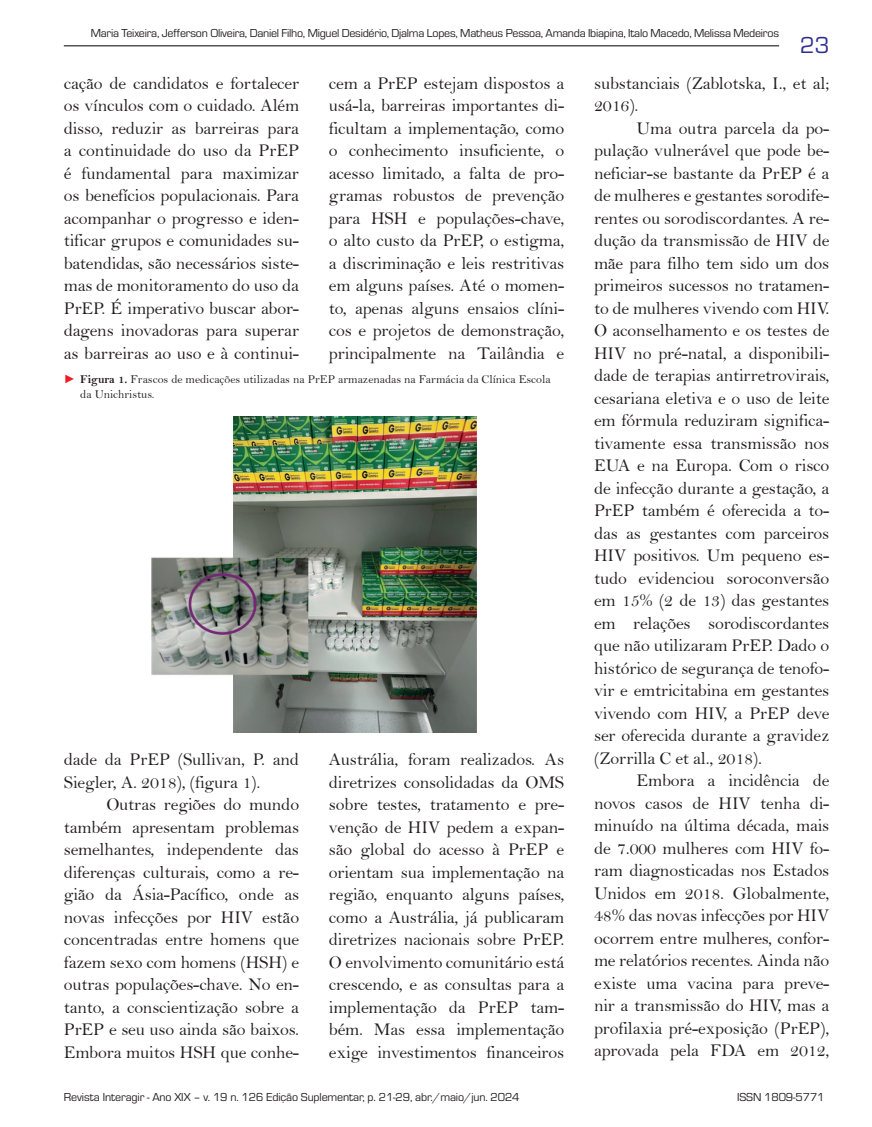
<style>
.page{position:relative;width:872px;height:1127px;background:#fff}
.page>*{position:absolute;margin:0;border:0;box-sizing:border-box;transform-origin:0 0}
.t1{font:24px "Eurostile";color:#2e3092}
.t2{font:18px/22.5px "Bell";letter-spacing:-.01em;color:#231f20;text-align:justify}
.t3{font:12px "Eurostile";letter-spacing:-.015em;color:#231f20}
.t4{font:12px/15px "Bell";color:#231f20}
.s1{font-family:"Arial";font-style:italic;color:#ee1d23}
.s2{font-family:"Bell MT Bold"}
</style>
<div class="page">
<hr style="left:64px;top:45px;width:715px;height:1px;background:#000">
<img style="left:152px;top:417px;width:324px;height:315px">
<p class="t3" style="left:91px;top:25px;width:690px">Maria Teixeira, Jefferson Oliveira, Daniel Filho, Miguel Desidério, Djalma Lopes, Matheus Pessoa, Amanda Ibiapina, Italo Macedo, Melissa Medeiros</p>
<h1 class="t1" style="left:800px;top:29px;width:31px">23</h1>
<p class="t2" style="left:64px;top:72px;width:237px">cação de candidatos e fortalecer os vínculos com o cuidado. Além disso, reduzir as barreiras para a continuidade do uso da PrEP é fundamental para maximizar os benefícios populacionais. Para acompanhar o progresso e iden&shy;tificar grupos e comunidades su&shy;batendidas, são necessários siste&shy;mas de monitoramento do uso da PrEP. É imperativo buscar abor&shy;dagens inovadoras para superar as barreiras ao uso e à continui-</p>
<p class="t2" style="left:329px;top:72px;width:237px">cem a PrEP estejam dispostos a usá-la, barreiras importantes di&shy;ficultam a implementação, como o conhecimento insuficiente, o acesso limitado, a falta de pro&shy;gramas robustos de prevenção para HSH e populações-chave, o alto custo da PrEP, o estigma, a discriminação e leis restritivas em alguns países. Até o momen&shy;to, apenas alguns ensaios clíni&shy;cos e projetos de demonstração, principalmente na Tailândia e</p>
<p class="t2" style="left:594px;top:72px;width:237px">substanciais (Zablotska, I., et al;<br>2016).</p>
<p class="t2" style="left:594px;top:117px;width:237px;text-indent:43px">Uma outra parcela da po&shy;pulação vulnerável que pode be&shy;neficiar-se bastante da PrEP é a de mulheres e gestantes sorodife&shy;rentes ou sorodiscordantes. A re&shy;dução da transmissão de HIV de mãe para filho tem sido um dos primeiros sucessos no tratamen&shy;to de mulheres vivendo com HIV.<br>O aconselhamento e os testes de HIV no pré-natal, a disponibili&shy;dade de terapias antirretrovirais, cesariana eletiva e o uso de leite em fórmula reduziram significa&shy;tivamente essa transmissão nos EUA e na Europa. Com o risco de infecção durante a gestação, a PrEP também é oferecida a to&shy;das as gestantes com parceiros HIV positivos. Um pequeno es&shy;tudo evidenciou soroconversão em 15% (2 de 13) das gestantes em relações sorodiscordantes que não utilizaram PrEP. Dado o histórico de segurança de tenofo&shy;vir e emtricitabina em gestantes vivendo com HIV, a PrEP deve ser oferecida durante a gravidez (Zorrilla C et al., 2018).</p>
<p class="t2" style="left:594px;top:769px;width:237px;text-indent:43px">Embora a incidência de novos casos de HIV tenha di&shy;minuído na última década, mais de 7.000 mulheres com HIV fo&shy;ram diagnosticadas nos Estados Unidos em 2018. Globalmente, 48% das novas infecções por HIV ocorrem entre mulheres, confor&shy;me relatórios recentes. Ainda não existe uma vacina para preve&shy;nir a transmissão do HIV, mas a profilaxia pré-exposição (PrEP), aprovada pela FDA em 2012,</p>
<p class="t4" style="left:80px;top:372px;width:472px;text-indent:-16px"><span class="s1">►</span> <span class="s2">Figura 1.</span> Frascos de medicações utilizadas na PrEP armazenadas na Farmácia da Clínica Escola da Unichristus.</p>
<p class="t2" style="left:64px;top:748px;width:237px">dade da PrEP (Sullivan, P. and<br>Siegler, A. 2018), (figura 1).</p>
<p class="t2" style="left:64px;top:793px;width:237px;text-indent:43px">Outras regiões do mundo também apresentam problemas semelhantes, independente das diferenças culturais, como a re&shy;gião da Ásia-Pacífico, onde as novas infecções por HIV estão concentradas entre homens que fazem sexo com homens (HSH) e outras populações-chave. No en&shy;tanto, a conscientização sobre a PrEP e seu uso ainda são baixos.<br>Embora muitos HSH que conhe-</p>
<p class="t2" style="left:329px;top:748px;width:237px">Austrália, foram realizados. As diretrizes consolidadas da OMS sobre testes, tratamento e pre&shy;venção de HIV pedem a expan&shy;são global do acesso à PrEP e orientam sua implementação na região, enquanto alguns países, como a Austrália, já publicaram diretrizes nacionais sobre PrEP.<br>O envolvimento comunitário está crescendo, e as consultas para a implementação da PrEP tam&shy;bém. Mas essa implementação exige investimentos financeiros</p>
<p class="t3" style="left:64px;top:1089px;width:457px">Revista Interagir - Ano XIX – v. 19 n. 126 Edição Suplementar, p. 21-29, abr./maio/jun. 2024</p>
<p class="t3" style="left:737px;top:1089px;width:89px">ISSN 1809-5771</p>
</div>
